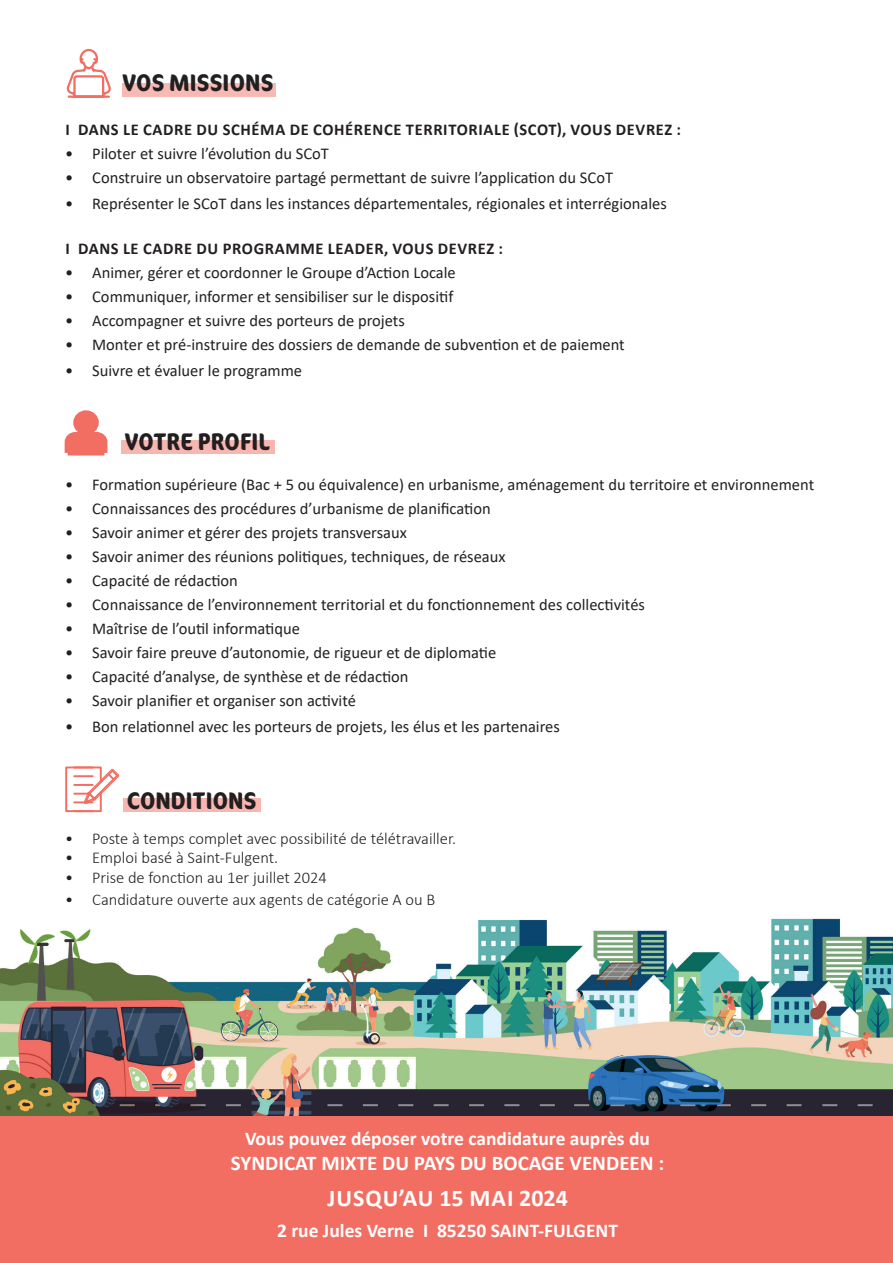
<style>
.page{position:relative;width:893px;height:1263px;background:#fff}
.page>*{position:absolute;margin:0;border:0;box-sizing:border-box;transform-origin:0 0}
.t1{font:700 condensed 24px "Cocon Pro";letter-spacing:.01em;color:#231f20}
.t2{font:700 24px "Calibri";letter-spacing:.04em;color:#fff}
.t3{font:700 21px "Calibri";color:#fff}
.t4{font:700 19.5px "Calibri";color:#fff}
.t5{font:16.5px "Calibri";color:#231f20}
.t6{font:300 16.5px "Calibri";color:#231f20}
.t7{font:700 16.5px "Calibri";letter-spacing:.04em;color:#231f20}
</style>
<div class="page">
<div style="left:122px;top:83px;width:154px;height:14px;background:#f8b9b4"></div>
<div style="left:0;top:1115px;width:893px;height:148px;background:#f26e63"></div>
<div style="left:121px;top:440px;width:154px;height:14px;background:#f8b6b1"></div>
<div style="left:78px;top:415px;width:16px;height:15px;background:#f26e63;border-radius:50%"></div>
<div style="left:73px;top:410px;width:26px;height:25px;border:9px solid #f26e63;border-radius:50%"></div>
<svg style="left:64px;top:427px;width:44px;height:29px"></svg>
<div style="left:73px;top:447px;width:9px;height:6px;background:#f26e63"></div>
<div style="left:90px;top:447px;width:9px;height:6px;background:#f26e63"></div>
<svg style="left:66px;top:48px;width:45px;height:50px"></svg>
<img style="left:0;top:918px;width:893px;height:197px">
<div style="left:65px;top:766px;width:37px;height:46px;border:2px solid #f26e63"></div>
<svg style="left:74px;top:766px;width:46px;height:46px"></svg>
<div style="left:123px;top:799px;width:138px;height:13px;background:#f8b6b1"></div>
<h1 class="t1" style="left:122px;top:66px;width:153px">VOS MISSIONS</h1>
<p class="t7" style="left:66px;top:118px;width:617px">I DANS LE CADRE DU SCHÉMA DE COHÉRENCE TERRITORIALE (SCOT), VOUS DEVREZ :</p>
<p class="t5" style="left:65px;top:142px;width:265px">• Piloter et suivre l’évolution du SCoT</p>
<p class="t5" style="left:65px;top:166px;width:549px">• Construire un observatoire partagé permettant de suivre l’application du SCoT</p>
<p class="t5" style="left:65px;top:192px;width:603px">• Représenter le SCoT dans les instances départementales, régionales et interrégionales</p>
<p class="t7" style="left:66px;top:237px;width:439px">I DANS LE CADRE DU PROGRAMME LEADER, VOUS DEVREZ :</p>
<p class="t5" style="left:65px;top:261px;width:392px">• Animer, gérer et coordonner le Groupe d’Action Locale</p>
<p class="t5" style="left:65px;top:285px;width:390px">• Communiquer, informer et sensibiliser sur le dispositif</p>
<p class="t5" style="left:65px;top:309px;width:341px">• Accompagner et suivre des porteurs de projets</p>
<p class="t5" style="left:65px;top:333px;width:561px">• Monter et pré-instruire des dossiers de demande de subvention et de paiement</p>
<p class="t5" style="left:65px;top:359px;width:238px">• Suivre et évaluer le programme</p>
<h1 class="t1" style="left:125px;top:424px;width:147px">VOTRE PROFIL</h1>
<p class="t5" style="left:65px;top:473px;width:750px">• Formation supérieure (Bac + 5 ou équivalence) en urbanisme, aménagement du territoire et environnement</p>
<p class="t5" style="left:65px;top:497px;width:427px">• Connaissances des procédures d’urbanisme de planification</p>
<p class="t5" style="left:65px;top:521px;width:343px">• Savoir animer et gérer des projets transversaux</p>
<p class="t5" style="left:65px;top:545px;width:442px">• Savoir animer des réunions politiques, techniques, de réseaux</p>
<p class="t5" style="left:65px;top:569px;width:174px">• Capacité de rédaction</p>
<p class="t5" style="left:65px;top:593px;width:581px">• Connaissance de l’environnement territorial et du fonctionnement des collectivités</p>
<p class="t5" style="left:65px;top:617px;width:236px">• Maîtrise de l’outil informatique</p>
<p class="t5" style="left:65px;top:641px;width:433px">• Savoir faire preuve d’autonomie, de rigueur et de diplomatie</p>
<p class="t5" style="left:65px;top:665px;width:345px">• Capacité d’analyse, de synthèse et de rédaction</p>
<p class="t5" style="left:65px;top:689px;width:292px">• Savoir planifier et organiser son activité</p>
<p class="t5" style="left:65px;top:715px;width:496px">• Bon relationnel avec les porteurs de projets, les élus et les partenaires</p>
<h1 class="t1" style="left:127px;top:783px;width:131px">CONDITIONS</h1>
<p class="t6" style="left:65px;top:828px;width:392px">• Poste à temps complet avec possibilité de télétravailler.</p>
<p class="t6" style="left:65px;top:848px;width:215px">• Emploi basé à Saint-Fulgent.</p>
<p class="t6" style="left:65px;top:867px;width:263px">• Prise de fonction au 1er juillet 2024</p>
<p class="t6" style="left:65px;top:889px;width:372px">• Candidature ouverte aux agents de catégorie A ou B</p>
<p class="t4" style="left:245px;top:1125px;width:407px">Vous pouvez déposer votre candidature auprès du</p>
<p class="t3" style="left:231px;top:1148px;width:435px">SYNDICAT MIXTE DU PAYS DU BOCAGE VENDEEN :</p>
<h1 class="t2" style="left:328px;top:1181px;width:242px">JUSQU’AU 15 MAI 2024</h1>
<p class="t4" style="left:277px;top:1217px;width:342px">2 rue Jules Verne I 85250 SAINT-FULGENT</p>
</div>
